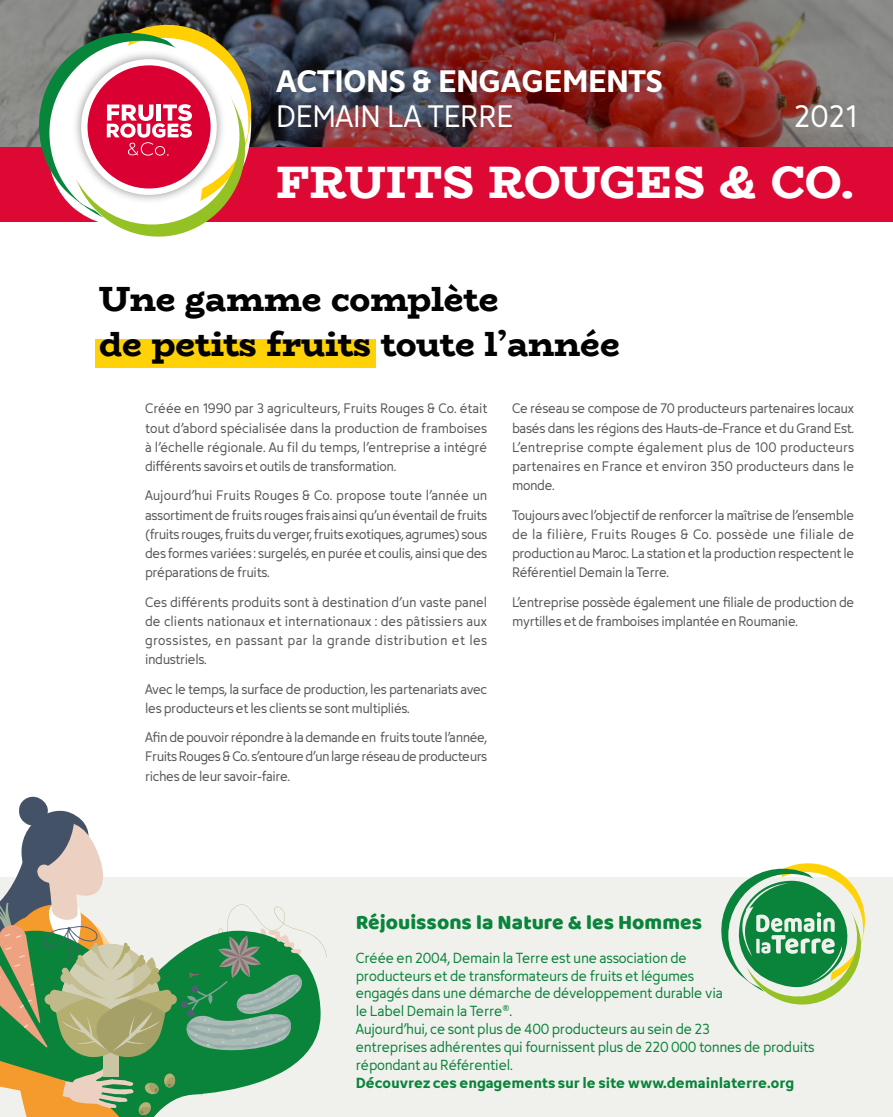
<style>
.page{position:relative;width:893px;height:1117px;background:#fff}
.page>*{position:absolute;margin:0;border:0;box-sizing:border-box;transform-origin:0 0}
.t1{font:800 45.5px "Bio Rhyme";letter-spacing:-.01em;color:#fff}
.t2{font:800 35px/45px "Bio Rhyme";letter-spacing:-.005em;color:#020203}
.t3{font:700 31.5px "Avancement 2020";color:#fff}
.t4{font:31.5px "Avancement 2020";color:#fff}
.t5{font:21px "Baloo Bhai";color:#0a843a}
.t6{font:14.88px/17.8px "Avancement 2020";letter-spacing:-.01em;color:#0a843a}
.t7{font:700 14.88px "Avancement 2020";color:#0a843a}
.t8{font:14px/19.2px "Avancement 2020";letter-spacing:-.02em;color:#575756;text-align:justify}
</style>
<div class="page">
<img style="left:0;top:0;width:893px;height:147px">
<div style="left:95px;top:339px;width:281px;height:29px;background:#ffd208"></div>
<div style="left:0;top:147px;width:893px;height:74px;background:#dd0834"></div>
<div style="left:0;top:877px;width:893px;height:239px;background:#f0f1ed"></div>
<svg style="left:721px;top:863px;width:144px;height:142px"></svg>
<svg style="left:0;top:796px;width:327px;height:320px"></svg>
<svg style="left:34px;top:22px;width:220px;height:215px"></svg>
<h3 class="t3" style="left:276px;top:53px;width:388px">ACTIONS &amp; ENGAGEMENTS</h3>
<h3 class="t4" style="left:276px;top:93px;width:238px">DEMAIN LA TERRE</h3>
<h1 class="t1" style="left:276px;top:146px;width:580px">FRUITS ROUGES &amp; CO.</h1>
<h3 class="t4" style="left:794px;top:93px;width:65px">2021</h3>
<h2 class="t2" style="left:99px;top:275px;width:522px">Une gamme complète<br>de petits fruits toute l’année</h2>
<p class="t8" style="left:145px;top:398px;width:344px">Créée en 1990 par 3 agriculteurs, Fruits Rouges &amp; Co. était tout d’abord spécialisée dans la production de framboises à l’échelle régionale. Au fil du temps, l’entreprise a intégré différents savoirs et outils de transformation.</p>
<p class="t8" style="left:145px;top:485px;width:344px">Aujourd’hui Fruits Rouges &amp; Co. propose toute l’année un assortiment de fruits rouges frais ainsi qu’un éventail de fruits (fruits rouges, fruits du verger, fruits exotiques, agrumes) sous des formes variées : surgelés, en purée et coulis, ainsi que des préparations de fruits.</p>
<p class="t8" style="left:145px;top:592px;width:344px">Ces différents produits sont à destination d’un vaste panel de clients nationaux et internationaux : des pâtissiers aux grossistes, en passant par la grande distribution et les industriels.</p>
<p class="t8" style="left:145px;top:679px;width:344px">Avec le temps, la surface de production, les partenariats avec les producteurs et les clients se sont multipliés.</p>
<p class="t8" style="left:145px;top:727px;width:344px">Afin de pouvoir répondre à la demande en fruits toute l’année, Fruits Rouges &amp; Co. s’entoure d’un large réseau de producteurs riches de leur savoir-faire.</p>
<p class="t8" style="left:512px;top:398px;width:344px">Ce réseau se compose de 70 producteurs partenaires locaux basés dans les régions des Hauts-de-France et du Grand Est.<br>L’entreprise compte également plus de 100 producteurs partenaires en France et environ 350 producteurs dans le monde.</p>
<p class="t8" style="left:512px;top:505px;width:344px">Toujours avec l’objectif de renforcer la maîtrise de l’ensemble de la filière, Fruits Rouges &amp; Co. possède une filiale de production au Maroc. La station et la production respectent le Référentiel Demain la Terre.</p>
<p class="t8" style="left:512px;top:592px;width:344px">L’entreprise possède également une filiale de production de myrtilles et de framboises implantée en Roumanie.</p>
<h3 class="t5" style="left:356px;top:909px;width:348px">Réjouissons la Nature &amp; les Hommes</h3>
<p class="t6" style="left:356px;top:948px;width:460px">Créée en 2004, Demain la Terre est une association de<br>producteurs et de transformateurs de fruits et légumes<br>engagés dans une démarche de développement durable via<br>le Label Demain la Terre<sup>®</sup>.<br>Aujourd’hui, ce sont plus de 400 producteurs au sein de 23<br>entreprises adhérentes qui fournissent plus de 220 000 tonnes de produits répondant au Référentiel.</p>
<p class="t7" style="left:356px;top:1069px;width:440px">Découvrez ces engagements sur le site www.demainlaterre.org</p>
</div>
